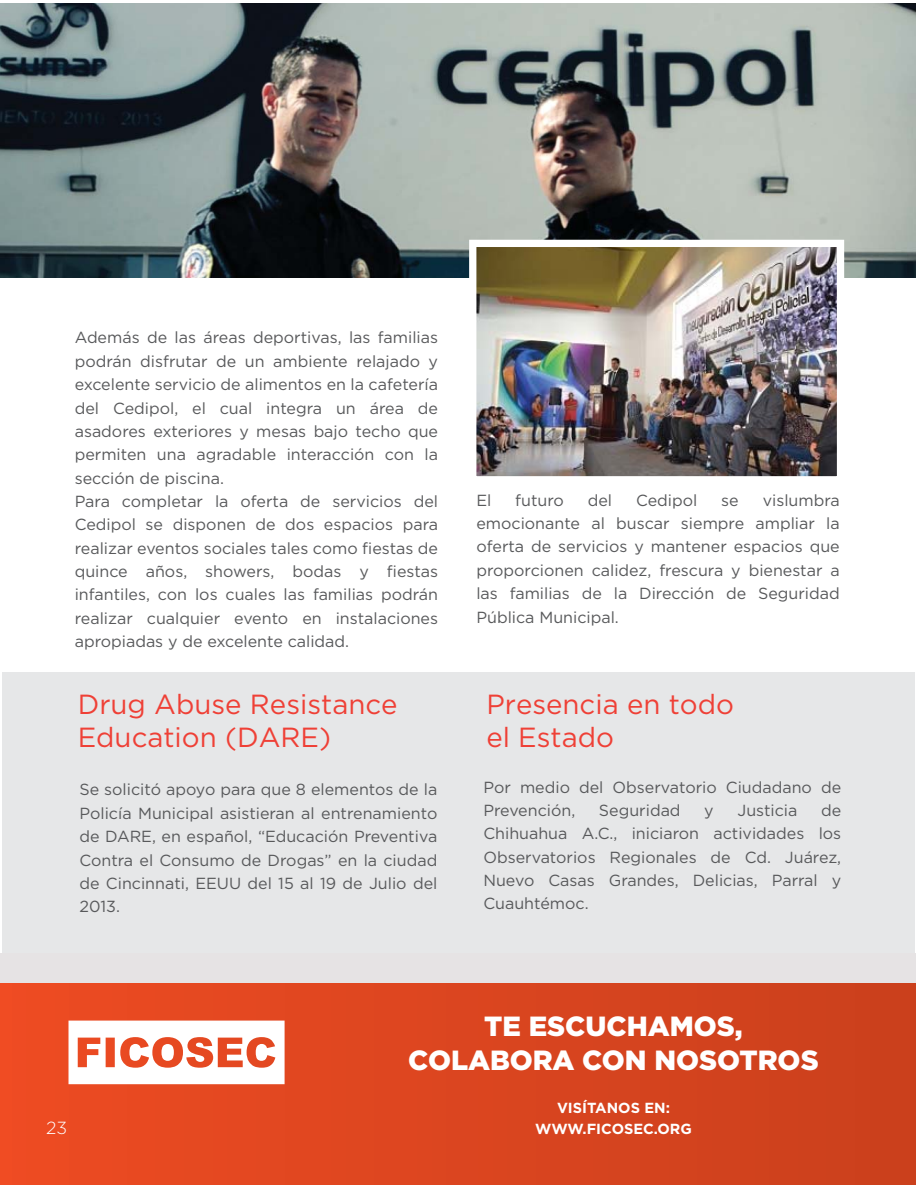
<style>
.page{position:relative;width:918px;height:1188px;background:#fff}
.page>*{position:absolute;margin:0;border:0;box-sizing:border-box;transform-origin:0 0}
.t1{font:900 27.75px/33.3px "Gotham";color:#fff;text-align:center}
.t2{font:27.6px/33.2px "Gotham";color:#ef4036}
.t3{font:300 17.55px "Gotham";color:#fff}
.t4{font:16.05px/23.4px "Gotham";color:#58595b;text-align:justify}
.t5{font:700 14.55px "Gotham";color:#fff}
</style>
<div class="page">
<div style="left:2px;top:672px;width:913px;height:283px;background:#e6e7e8"></div>
<div style="left:0;top:953px;width:915px;height:231px;background:#e6e3e4"></div>
<img style="left:0;top:4px;width:916px;height:274px">
<img style="left:477px;top:248px;width:359px;height:227px">
<div style="left:469px;top:240px;width:375px;height:243px;border:7px solid #fff"></div>
<div style="left:0;top:983px;width:916px;height:201px;background:linear-gradient(to right,#ee4b23,#ca401c)"></div>
<svg style="left:69px;top:1021px;width:216px;height:63px;background:#f8d1c7"></svg>
<p class="t4" style="left:75px;top:327px;width:365px;text-align:left">Además de las áreas deportivas, las familias podrán disfrutar de un ambiente relajado y excelente servicio de alimentos en la cafetería del Cedipol, el cual integra un área de asadores exteriores y mesas bajo techo que permiten una agradable interacción con la sección de piscina.<br>Para completar la oferta de servicios del Cedipol se disponen de dos espacios para realizar eventos sociales tales como fiestas de quince años, showers, bodas y fiestas infantiles, con los cuales las familias podrán realizar cualquier evento en instalaciones apropiadas y de excelente calidad.</p>
<p class="t4" style="left:476px;top:490px;width:16px">El</p>
<p class="t4" style="left:515px;top:490px;width:50px">futuro</p>
<p class="t4" style="left:588px;top:490px;width:26px">del</p>
<p class="t4" style="left:636px;top:490px;width:63px">Cedipol</p>
<p class="t4" style="left:721px;top:490px;width:19px">se</p>
<p class="t4" style="left:476px;top:490px;width:365px;text-indent:286px">vislumbra emocionante al buscar siempre ampliar la oferta de servicios y mantener espacios que proporcionen calidez, frescura y bienestar a las familias de la Dirección de Seguridad Pública Municipal.</p>
<h2 class="t2" style="left:78px;top:690px;width:321px">Drug Abuse Resistance<br>Education (DARE)</h2>
<h2 class="t2" style="left:486px;top:690px;width:249px">Presencia en todo el Estado</h2>
<p class="t4" style="left:79px;top:779px;width:359px">Se solicitó apoyo para que 8 elementos de la Policía Municipal asistieran al entrenamiento de DARE, en español, “Educación Preventiva Contra el Consumo de Drogas” en la ciudad de Cincinnati, EEUU del 15 al 19 de Julio del 2013.</p>
<p class="t4" style="left:483px;top:776px;width:359px">Por medio del Observatorio Ciudadano de<br>Prevención,</p>
<p class="t4" style="left:483px;top:800px;width:359px;text-indent:338px">de Chihuahua A.C., iniciaron actividades los Observatorios Regionales de Cd. Juárez, Nuevo Casas Grandes, Delicias, Parral y Cuauhtémoc.</p>
<p class="t4" style="left:599px;top:800px;width:83px">Seguridad</p>
<p class="t4" style="left:704px;top:800px;width:11px">y</p>
<p class="t4" style="left:737px;top:800px;width:61px">Justicia</p>
<h1 class="t1" style="left:408px;top:1012px;width:412px">TE ESCUCHAMOS,<br>COLABORA CON NOSOTROS</h1>
<p class="t5" style="left:557px;top:1103px;width:114px">VISÍTANOS EN:</p>
<p class="t3" style="left:46px;top:1122px;width:23px">23</p>
<p class="t5" style="left:535px;top:1123px;width:158px">WWW.FICOSEC.ORG</p>
</div>
